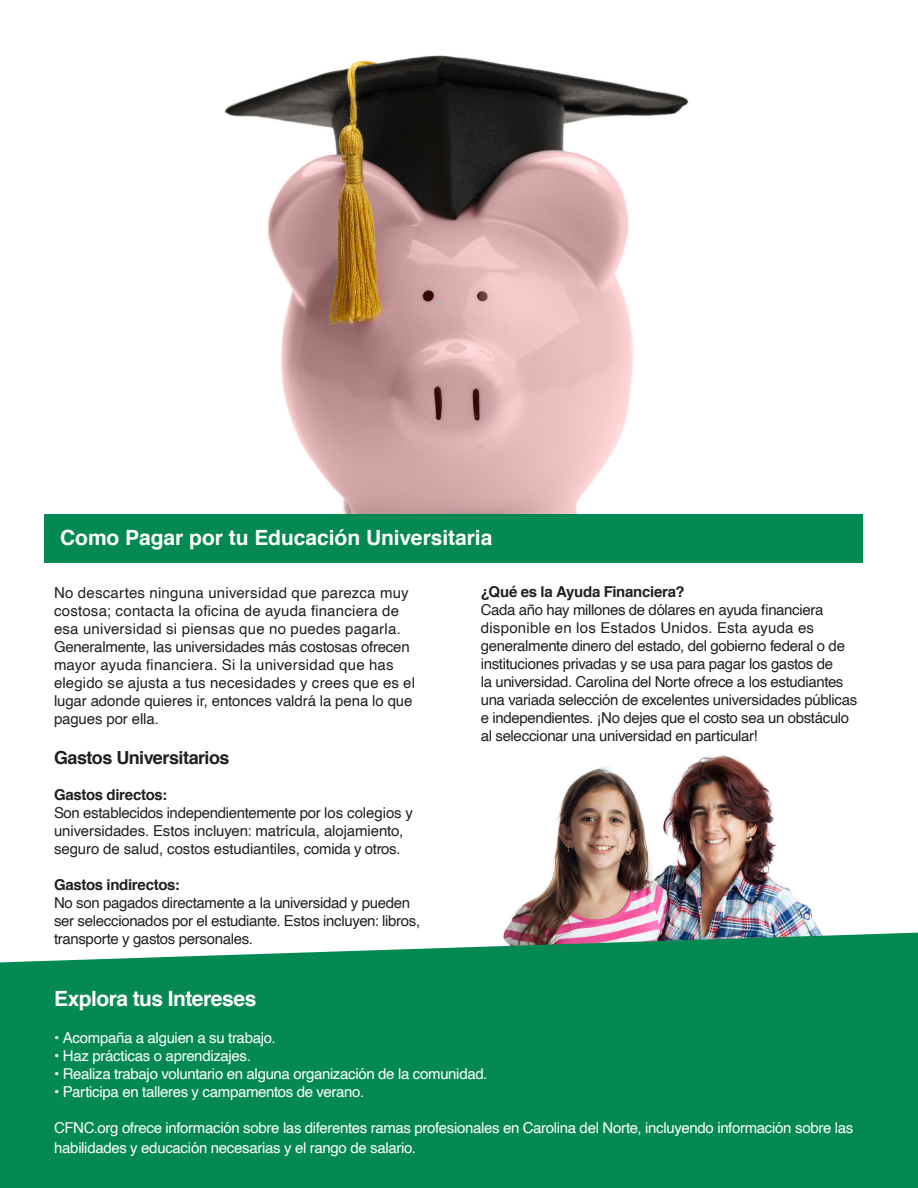
<style>
.page{position:relative;width:918px;height:1188px;background:#fff}
.page>*{position:absolute;margin:0;border:0;box-sizing:border-box;transform-origin:0 0}
.t1{font:700 21px "Helvetica";letter-spacing:-.005em;color:#fff}
.t2{font:700 21px "Helvetica";letter-spacing:-.025em;color:#fff}
.t3{font:700 18px "Helvetica";letter-spacing:-.03em;color:#231f20}
.t4{font:15px/18px "Helvetica";letter-spacing:-.02em;color:#231f20}
.t5{font:15px/18px "Helvetica";letter-spacing:.01em;color:#231f20}
.t6{font:15px/19.8px "Helvetica";letter-spacing:-.02em;color:#fff}
.t7{font:700 15px "Helvetica";letter-spacing:-.02em;color:#231f20}
</style>
<div class="page">
<img style="left:504px;top:755px;width:317px;height:178px">
<img style="left:224px;top:55px;width:465px;height:459px">
<div style="left:44px;top:514px;width:819px;height:49px;background:#058952"></div>
<div style="left:0;top:933px;width:918px;height:255px;background:#058952"></div>
<p class="t1" style="left:60px;top:521px;width:434px">Como Pagar por tu Educación Universitaria</p>
<p class="t7" style="left:481px;top:580px;width:205px">¿Qué es la Ayuda Financiera?</p>
<p class="t4" style="left:481px;top:602px;width:378px">Cada año hay millones de dólares en ayuda financiera disponible en los Estados Unidos. Esta ayuda es generalmente dinero del estado, del gobierno federal o de instituciones privadas y se usa para pagar los gastos de<br>la universidad. Carolina del Norte ofrece a los estudiantes una variada selección de excelentes universidades públicas e independientes. ¡No dejes que el costo sea un obstáculo al seleccionar una universidad en particular!</p>
<p class="t5" style="left:54px;top:584px;width:363px">No descartes ninguna universidad que parezca muy costosa; contacta la oficina de ayuda financiera de esa universidad si piensas que no puedes pagarla.<br>Generalmente, las universidades más costosas ofrecen mayor ayuda financiera. Si la universidad que has elegido se ajusta a tus necesidades y crees que es el lugar adonde quieres ir, entonces valdrá la pena lo que pagues por ella.</p>
<p class="t3" style="left:54px;top:743px;width:177px">Gastos Universitarios</p>
<p class="t7" style="left:54px;top:782px;width:115px">Gastos directos:</p>
<p class="t4" style="left:54px;top:804px;width:361px">Son establecidos independientemente por los colegios y universidades. Estos incluyen: matrícula, alojamiento, seguro de salud, costos estudiantiles, comida y otros.</p>
<p class="t7" style="left:54px;top:872px;width:127px">Gastos indirectos:</p>
<p class="t4" style="left:54px;top:894px;width:368px">No son pagados directamente a la universidad y pueden ser seleccionados por el estudiante. Estos incluyen: libros, transporte y gastos personales.</p>
<p class="t2" style="left:54px;top:981px;width:204px">Explora tus Intereses</p>
<p class="t6" style="left:54px;top:1029px;width:223px">• Acompaña a alguien a su trabajo.</p>
<p class="t6" style="left:54px;top:1047px;width:198px">• Haz prácticas o aprendizajes.</p>
<p class="t6" style="left:54px;top:1065px;width:435px">• Realiza trabajo voluntario en alguna organización de la comunidad.</p>
<p class="t6" style="left:54px;top:1083px;width:311px">• Participa en talleres y campamentos de verano.</p>
<p class="t6" style="left:54px;top:1119px;width:801px">CFNC.org ofrece información sobre las diferentes ramas profesionales en Carolina del Norte, incluyendo información sobre las habilidades y educación necesarias y el rango de salario.</p>
</div>
